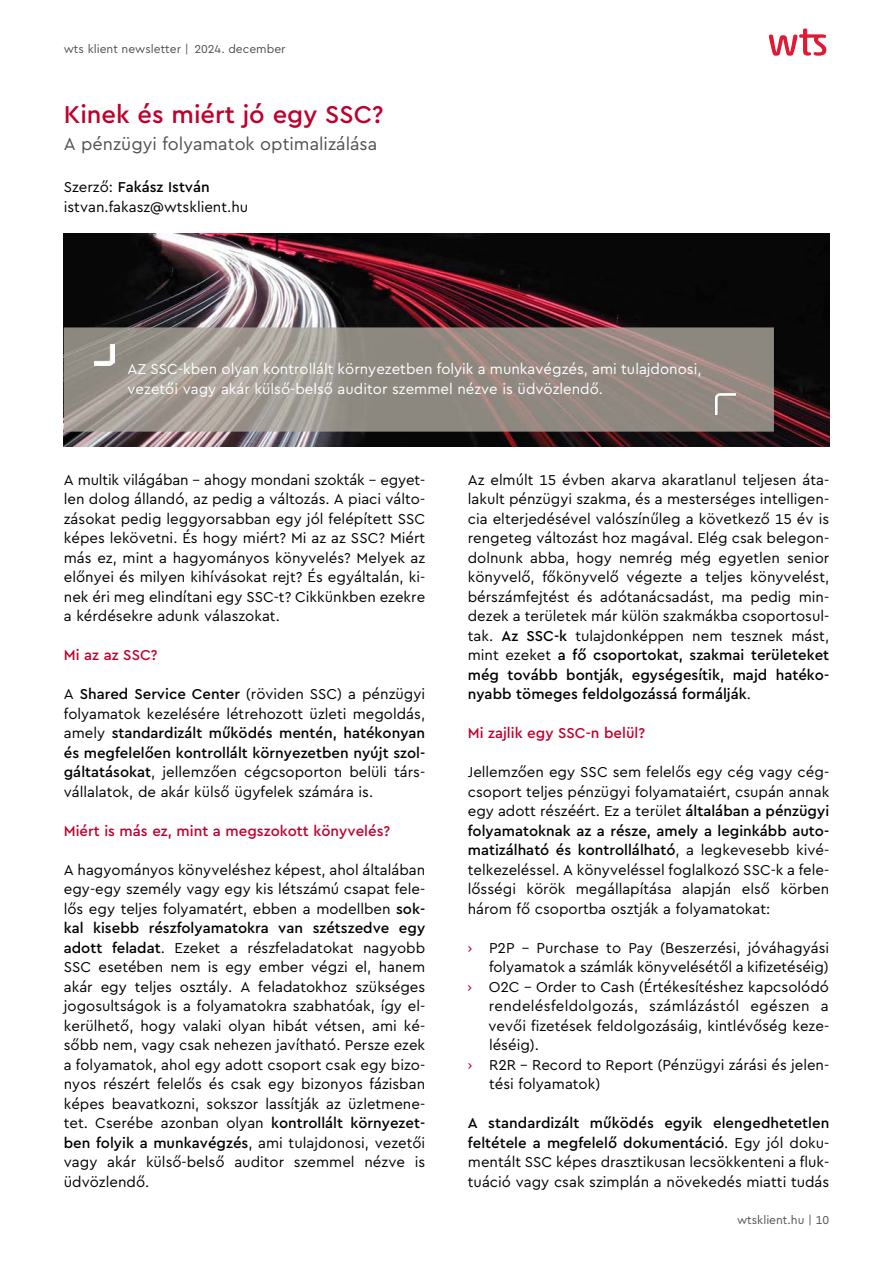
<style>
.page{position:relative;width:893px;height:1263px;background:#fff}
.page>*{position:absolute;margin:0;border:0;box-sizing:border-box;transform-origin:0 0}
.t1{font:500 25.5px "WTS Cera";color:#be002d}
.t2{font:18px "WTS Cera";color:#505050}
.t3{font:15px/19.5px "WTS Cera";color:#000;text-align:justify}
.t4{font:15px/19.5px "WTS Cera";color:#fff}
.t5{font:500 15px "WTS Cera";color:#be002d}
.t6{font:15px "WTS Cera";letter-spacing:.02em;color:#000}
.t7{font:12px "WTS Cera";color:#505050}
.s1{font-weight:500}
.s2{color:#be002d}
</style>
<div class="page">
<svg style="left:769px;top:29px;width:57px;height:27px"></svg>
<img style="left:64px;top:234px;width:765px;height:212px">
<img style="left:64px;top:327px;width:710px;height:105px">
<img style="left:715px;top:393px;width:20px;height:22px">
<img style="left:94px;top:344px;width:20px;height:22px">
<p class="t7" style="left:64px;top:40px;width:223px">wts klient newsletter | 2024. december</p>
<h1 class="t1" style="left:64px;top:95px;width:321px">Kinek és miért jó egy SSC?</h1>
<p class="t2" style="left:64px;top:130px;width:315px">A pénzügyi folyamatok optimalizálása</p>
<p class="t3" style="left:64px;top:176px;width:186px">Szerző: <span class="s1">Fakász István </span>istvan.fakasz@wtsklient.hu</p>
<p class="t4" style="left:128px;top:358px;width:576px">AZ SSC-kben olyan kontrollált környezetben folyik a munkavégzés, ami tulajdonosi, vezetői vagy akár külső-belső auditor szemmel nézve is üdvözlendő.</p>
<p class="t3" style="left:64px;top:469px;width:363px">A multik világában – ahogy mondani szokták – egyet&shy;len dolog állandó, az pedig a változás. A piaci válto&shy;zásokat pedig leggyorsabban egy jól felépített SSC képes lekövetni. És hogy miért? Mi az az SSC? Miért más ez, mint a hagyományos könyvelés? Melyek az előnyei és milyen kihívásokat rejt? És egyáltalán, ki&shy;nek éri meg elindítani egy SSC-t? Cikkünkben ezekre a kérdésekre adunk válaszokat.</p>
<p class="t5" style="left:64px;top:644px;width:95px">Mi az az SSC?</p>
<p class="t3" style="left:64px;top:683px;width:363px">A <span class="s1">Shared Service Center</span> (röviden SSC) a pénzügyi folyamatok kezelésére létrehozott üzleti megoldás, amely <span class="s1">standardizált működés mentén, hatékonyan és megfelelően kontrollált környezetben nyújt szol&shy;gáltatásokat</span>, jellemzően cégcsoporton belüli társ&shy;vállalatok, de akár külső ügyfelek számára is.</p>
<p class="t5" style="left:64px;top:819px;width:328px">Miért is más ez, mint a megszokott könyvelés?</p>
<p class="t3" style="left:64px;top:859px;width:363px">A hagyományos könyveléshez képest, ahol általában egy-egy személy vagy egy kis létszámú csapat fele&shy;lős egy teljes folyamatért, ebben a modellben <span class="s1">sok&shy;kal kisebb részfolyamatokra van szétszedve egy adott feladat</span>. Ezeket a részfeladatokat nagyobb SSC esetében nem is egy ember végzi el, hanem akár egy teljes osztály. A feladatokhoz szükséges jogosultságok is a folyamatokra szabhatóak, így el&shy;kerülhető, hogy valaki olyan hibát vétsen, ami ké&shy;sőbb nem, vagy csak nehezen javítható. Persze ezek a folyamatok, ahol egy adott csoport csak egy bizo&shy;nyos részért felelős és csak egy bizonyos fázisban képes beavatkozni, sokszor lassítják az üzletmene&shy;tet. Cserébe azonban olyan <span class="s1">kontrollált környezet&shy;ben folyik a munkavégzés</span>, ami tulajdonosi, vezetői vagy akár külső-belső auditor szemmel nézve is üdvözlendő.</p>
<p class="t3" style="left:468px;top:469px;width:363px">Az elmúlt 15 évben akarva akaratlanul teljesen áta&shy;lakult pénzügyi szakma, és a mesterséges intelligen&shy;cia elterjedésével valószínűleg a következő 15 év is rengeteg változást hoz magával. Elég csak belegon&shy;dolnunk abba, hogy nemrég még egyetlen senior könyvelő, főkönyvelő végezte a teljes könyvelést, bérszámfejtést és adótanácsadást, ma pedig min&shy;dezek a területek már külön szakmákba csoportosul&shy;tak. <span class="s1">Az SSC-k</span> tulajdonképpen nem tesznek mást, mint ezeket <span class="s1">a fő csoportokat, szakmai területeket még tovább bontják, egységesítik, majd hatéko&shy;nyabb tömeges feldolgozássá formálják</span>.</p>
<p class="t5" style="left:468px;top:722px;width:179px">Mi zajlik egy SSC-n belül?</p>
<p class="t3" style="left:468px;top:761px;width:363px">Jellemzően egy SSC sem felelős egy cég vagy cég&shy;csoport teljes pénzügyi folyamataiért, csupán annak egy adott részéért. Ez a terület <span class="s1">általában a pénzügyi folyamatoknak az a része, amely a leginkább auto&shy;matizálható és kontrollálható</span>, a legkevesebb kivé&shy;telkezeléssel. A könyveléssel foglalkozó SSC-k a fele&shy;lősségi körök megállapítása alapján első körben három fő csoportba osztják a folyamatokat:</p>
<p class="t3" style="left:468px;top:937px;width:363px"><span class="s2">›</span> P2P – Purchase to Pay (Beszerzési, jóváhagyási</p>
<p class="t3" style="left:489px;top:956px;width:341px">folyamatok a számlák könyvelésétől a kifizetéséig)</p>
<p class="t3" style="left:467px;top:976px;width:363px"><span class="s2">›</span> O2C – Order to Cash (Értékesítéshez kapcsolódó</p>
<p class="t6" style="left:489px;top:995px;width:341px">rendelésfeldolgozás, számlázástól egészen a</p>
<p class="t3" style="left:488px;top:1015px;width:342px">vevői fizetések feldolgozásáig, kintlévőség keze-</p>
<p class="t3" style="left:489px;top:1034px;width:52px">léséig).</p>
<p class="t3" style="left:468px;top:1054px;width:363px"><span class="s2">›</span> R2R – Record to Report (Pénzügyi zárási és jelen-</p>
<p class="t3" style="left:489px;top:1073px;width:113px">tési folyamatok)</p>
<p class="t3" style="left:468px;top:1112px;width:363px"><span class="s1">A standardizált működés egyik elengedhetetlen feltétele a megfelelő dokumentáció</span>. Egy jól doku&shy;mentált SSC képes drasztikusan lecsökkenteni a fluk&shy;tuáció vagy csak szimplán a növekedés miatti tudás</p>
<p class="t7" style="left:737px;top:1211px;width:94px">wtsklient.hu | 10</p>
</div>
